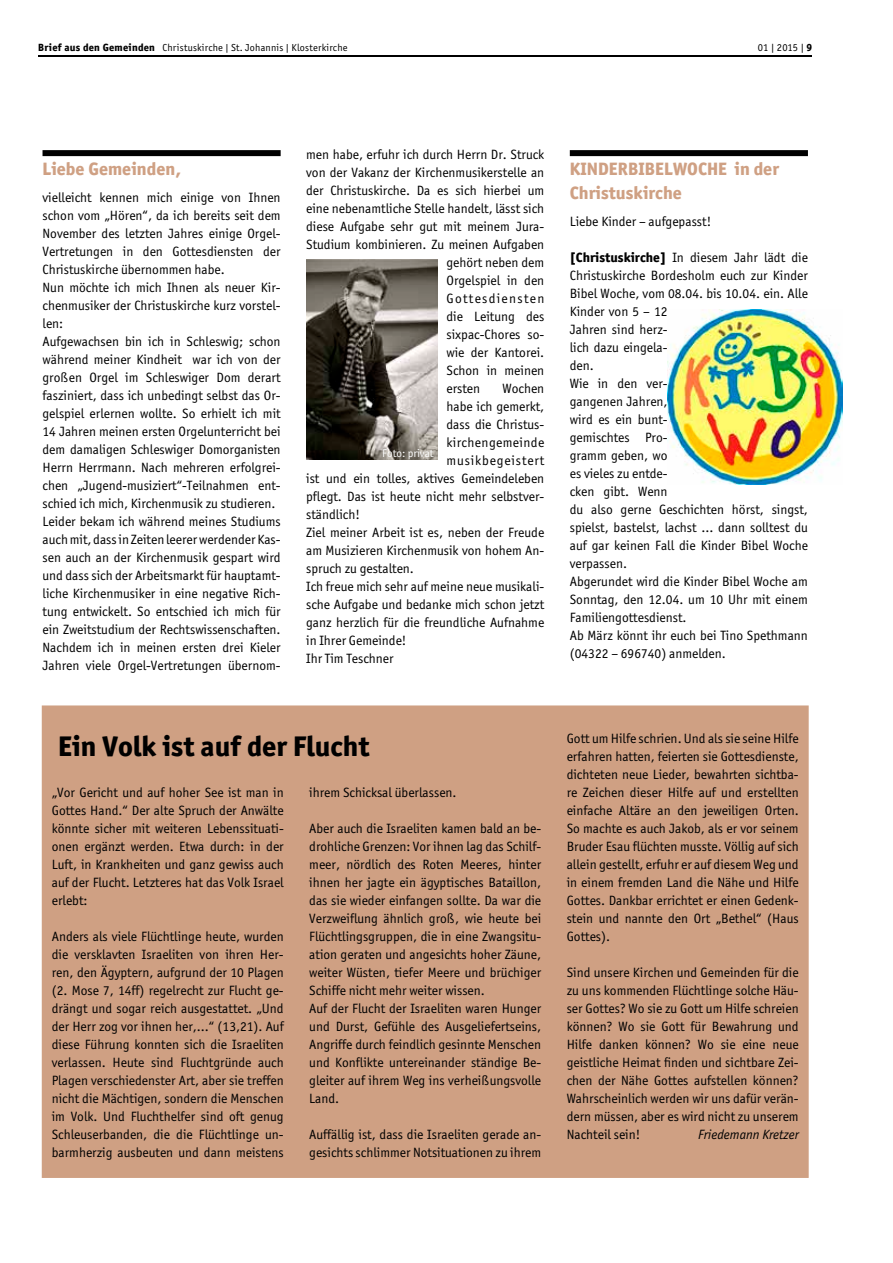
<style>
.page{position:relative;width:893px;height:1263px;background:#fff}
.page>*{position:absolute;margin:0;border:0;box-sizing:border-box;transform-origin:0 0}
.t1{font:800 28.5px "Officina San ITC";color:#000}
.t2{font:800 18px/24px "Officina San ITC";color:#cfa083}
.t3{font:13.5px/18px "Officina San ITC";color:#000}
.t4{font:italic 13.5px "Officina San ITC";color:#000}
.t5{font:13.5px "Officina San ITC";letter-spacing:.03em;color:#000}
.t6{font:13.5px "Officina San ITC";letter-spacing:.065em;color:#000}
.t7{font:13.5px "Officina San ITC";letter-spacing:.095em;color:#000}
.t8{font:11.25px "Officina San ITC";color:#fff}
.t9{font:10.5px "Officina San ITC";letter-spacing:.005em;color:#000}
.t10{font:10.2px "Officina San ITC";letter-spacing:.02em;color:#000}
.s1{font-weight:800;font-size:10.5px}
.s2{font-weight:800}
</style>
<div class="page">
<div style="left:570px;top:150px;width:238px;height:6px;background:#000"></div>
<img style="left:668px;top:309px;width:175px;height:175px">
<div style="left:43px;top:150px;width:238px;height:6px;background:#000"></div>
<div style="left:43px;top:706px;width:765px;height:471px;background:#cfa083"></div>
<div style="left:42px;top:705px;width:767px;height:473px;border:2px solid #cfa083"></div>
<img style="left:306px;top:259px;width:132px;height:201px">
<hr style="left:38px;top:55px;width:774px;height:2px;background:#000">
<p class="t10" style="left:38px;top:41px;width:311px"><span class="s1">Brief aus den Gemeinden</span> Christuskirche | St. Johannis | Klosterkirche</p>
<p class="t9" style="left:758px;top:41px;width:56px">01 | 2015 | <span class="s2">9</span></p>
<h2 class="t2" style="left:43px;top:157px;width:140px">Liebe Gemeinden,</h2>
<p class="t3" style="left:43px;top:189px;width:240px">vielleicht kennen mich einige von Ihnen schon vom „Hören“, da ich bereits seit dem November des letzten Jahres einige Orgel-Vertretungen in den Gottesdiensten der Christuskirche übernommen habe.<br>Nun möchte ich mich Ihnen als neuer Kir&shy;chenmusiker der Christuskirche kurz vorstel&shy;len:<br>Aufgewachsen bin ich in Schleswig; schon während meiner Kindheit war ich von der großen Orgel im Schleswiger Dom derart fasziniert, dass ich unbedingt selbst das Or&shy;gelspiel erlernen wollte. So erhielt ich mit 14 Jahren meinen ersten Orgelunterricht bei dem damaligen Schleswiger Domorganisten Herrn Herrmann. Nach mehreren erfolgrei&shy;chen „Jugend-musiziert“-Teilnahmen ent&shy;schied ich mich, Kirchenmusik zu studieren.<br>Leider bekam ich während meines Studiums auch mit, dass in Zeiten leerer werdender Kas&shy;sen auch an der Kirchenmusik gespart wird und dass sich der Arbeitsmarkt für hauptamt&shy;liche Kirchenmusiker in eine negative Rich&shy;tung entwickelt. So entschied ich mich für ein Zweitstudium der Rechtswissenschaften.<br>Nachdem ich in meinen ersten drei Kieler Jahren viele Orgel-Vertretungen übernom-</p>
<p class="t3" style="left:306px;top:146px;width:240px">men habe, erfuhr ich durch Herrn Dr. Struck</p>
<p class="t3" style="left:306px;top:164px;width:240px">von der Vakanz der Kirchenmusikerstelle an</p>
<p class="t3" style="left:306px;top:182px;width:240px">der Christuskirche. Da es sich hierbei um</p>
<p class="t3" style="left:306px;top:200px;width:240px">eine nebenamtliche Stelle handelt, lässt sich</p>
<p class="t3" style="left:306px;top:218px;width:240px">diese Aufgabe sehr gut mit meinem Jura-</p>
<p class="t3" style="left:306px;top:236px;width:240px">Studium kombinieren. Zu meinen Aufgaben</p>
<p class="t3" style="left:446px;top:254px;width:99px">gehört neben dem</p>
<p class="t3" style="left:446px;top:272px;width:99px">Orgelspiel in den</p>
<p class="t7" style="left:446px;top:291px;width:99px">Gottesdiensten</p>
<p class="t3" style="left:446px;top:308px;width:99px">die Leitung des</p>
<p class="t3" style="left:446px;top:326px;width:99px">sixpac-Chores so-</p>
<p class="t3" style="left:446px;top:344px;width:99px">wie der Kantorei.</p>
<p class="t3" style="left:446px;top:362px;width:99px">Schon in meinen</p>
<p class="t3" style="left:446px;top:380px;width:35px">ersten</p>
<p class="t3" style="left:502px;top:380px;width:43px">Wochen</p>
<p class="t3" style="left:446px;top:398px;width:99px">habe ich gemerkt,</p>
<p class="t3" style="left:446px;top:416px;width:99px">dass die Christus-</p>
<p class="t5" style="left:446px;top:435px;width:99px">kirchengemeinde</p>
<p class="t6" style="left:446px;top:453px;width:99px">musikbegeistert</p>
<p class="t3" style="left:306px;top:469px;width:240px">ist und ein tolles, aktives Gemeindeleben</p>
<p class="t3" style="left:306px;top:487px;width:240px">pflegt. Das ist heute nicht mehr selbstver-</p>
<p class="t3" style="left:306px;top:505px;width:55px">ständlich!</p>
<p class="t3" style="left:306px;top:523px;width:240px">Ziel meiner Arbeit ist es, neben der Freude</p>
<p class="t3" style="left:306px;top:541px;width:240px">am Musizieren Kirchenmusik von hohem An-</p>
<p class="t3" style="left:306px;top:559px;width:109px">spruch zu gestalten.</p>
<p class="t3" style="left:306px;top:577px;width:240px">Ich freue mich sehr auf meine neue musikali-</p>
<p class="t3" style="left:306px;top:595px;width:240px">sche Aufgabe und bedanke mich schon jetzt</p>
<p class="t3" style="left:306px;top:613px;width:240px">ganz herzlich für die freundliche Aufnahme</p>
<p class="t3" style="left:306px;top:631px;width:102px">in Ihrer Gemeinde!</p>
<p class="t3" style="left:306px;top:649px;width:89px">Ihr Tim Teschner</p>
<p class="t8" style="left:382px;top:447px;width:53px">Foto: privat</p>
<h2 class="t2" style="left:570px;top:157px;width:211px">KINDERBIBELWOCHE in der<br>Christuskirche</h2>
<p class="t3" style="left:570px;top:213px;width:143px">Liebe Kinder – aufgepasst!</p>
<p class="t3" style="left:570px;top:249px;width:240px"><span class="s2">[Christuskirche]</span> In diesem Jahr lädt die<br>Christuskirche Bordesholm euch zur Kinder<br>Bibel Woche, vom 08.04. bis 10.04. ein. Alle<br>Kinder von 5 – 12<br>Jahren sind herz-<br>lich dazu eingela-<br>den.<br>Wie in den ver-<br>gangenen Jahren,<br>wird es ein bunt-<br>gemischtes Pro-<br>gramm geben, wo<br>es vieles zu entde-<br>cken gibt. Wenn<br>du also gerne Geschichten hörst, singst, spielst, bastelst, lachst … dann solltest du auf gar keinen Fall die Kinder Bibel Woche verpassen.<br>Abgerundet wird die Kinder Bibel Woche am<br>Sonntag, den 12.04. um 10 Uhr mit einem<br>Familiengottesdienst.<br>Ab März könnt ihr euch bei Tino Spethmann (04322 – 696740) anmelden.</p>
<h1 class="t1" style="left:58px;top:729px;width:313px">Ein Volk ist auf der Flucht</h1>
<p class="t3" style="left:52px;top:783px;width:233px;text-align:justify">„Vor Gericht und auf hoher See ist man in Gottes Hand.“ Der alte Spruch der Anwälte könnte sicher mit weiteren Lebenssituati&shy;onen ergänzt werden. Etwa durch: in der Luft, in Krankheiten und ganz gewiss auch auf der Flucht. Letzteres hat das Volk Israel erlebt:</p>
<p class="t3" style="left:52px;top:927px;width:233px;text-align:justify">Anders als viele Flüchtlinge heute, wurden die versklavten Israeliten von ihren Her&shy;ren, den Ägyptern, aufgrund der 10 Plagen (2. Mose 7, 14ff) regelrecht zur Flucht ge&shy;drängt und sogar reich ausgestattet. „Und der Herr zog vor ihnen her,…“ (13,21). Auf diese Führung konnten sich die Israeliten verlassen. Heute sind Fluchtgründe auch Plagen verschiedenster Art, aber sie treffen nicht die Mächtigen, sondern die Menschen im Volk. Und Fluchthelfer sind oft genug Schleuserbanden, die die Flüchtlinge un&shy;barmherzig ausbeuten und dann meistens</p>
<p class="t3" style="left:309px;top:783px;width:149px">ihrem Schicksal überlassen.</p>
<p class="t3" style="left:309px;top:819px;width:233px">Aber auch die Israeliten kamen bald an be&shy;drohliche Grenzen: Vor ihnen lag das Schilf&shy;meer, nördlich des Roten Meeres, hinter ihnen her jagte ein ägyptisches Bataillon, das sie wieder einfangen sollte. Da war die Verzweiflung ähnlich groß, wie heute bei Flüchtlingsgruppen, die in eine Zwangsitu&shy;ation geraten und angesichts hoher Zäune, weiter Wüsten, tiefer Meere und brüchiger Schiffe nicht mehr weiter wissen.<br>Auf der Flucht der Israeliten waren Hunger und Durst, Gefühle des Ausgeliefertseins, Angriffe durch feindlich gesinnte Menschen und Konflikte untereinander ständige Be&shy;gleiter auf ihrem Weg ins verheißungsvolle Land.</p>
<p class="t3" style="left:309px;top:1125px;width:233px">Auffällig ist, dass die Israeliten gerade an&shy;gesichts schlimmer Notsituationen zu ihrem</p>
<p class="t3" style="left:567px;top:729px;width:233px;text-align:justify">Gott um Hilfe schrien. Und als sie seine Hilfe erfahren hatten, feierten sie Gottesdienste, dichteten neue Lieder, bewahrten sichtba&shy;re Zeichen dieser Hilfe auf und erstellten einfache Altäre an den jeweiligen Orten.<br>So machte es auch Jakob, als er vor seinem Bruder Esau flüchten musste. Völlig auf sich allein gestellt, erfuhr er auf diesem Weg und in einem fremden Land die Nähe und Hilfe Gottes. Dankbar errichtet er einen Gedenk&shy;stein und nannte den Ort „Bethel“ (Haus Gottes).</p>
<p class="t3" style="left:567px;top:963px;width:233px;text-align:justify">Sind unsere Kirchen und Gemeinden für die zu uns kommenden Flüchtlinge solche Häu&shy;ser Gottes? Wo sie zu Gott um Hilfe schreien können? Wo sie Gott für Bewahrung und Hilfe danken können? Wo sie eine neue geistliche Heimat finden und sichtbare Zei&shy;chen der Nähe Gottes aufstellen können?<br>Wahrscheinlich werden wir uns dafür verän&shy;dern müssen, aber es wird nicht zu unserem Nachteil sein!</p>
<p class="t4" style="left:698px;top:1126px;width:102px">Friedemann Kretzer</p>
</div>
